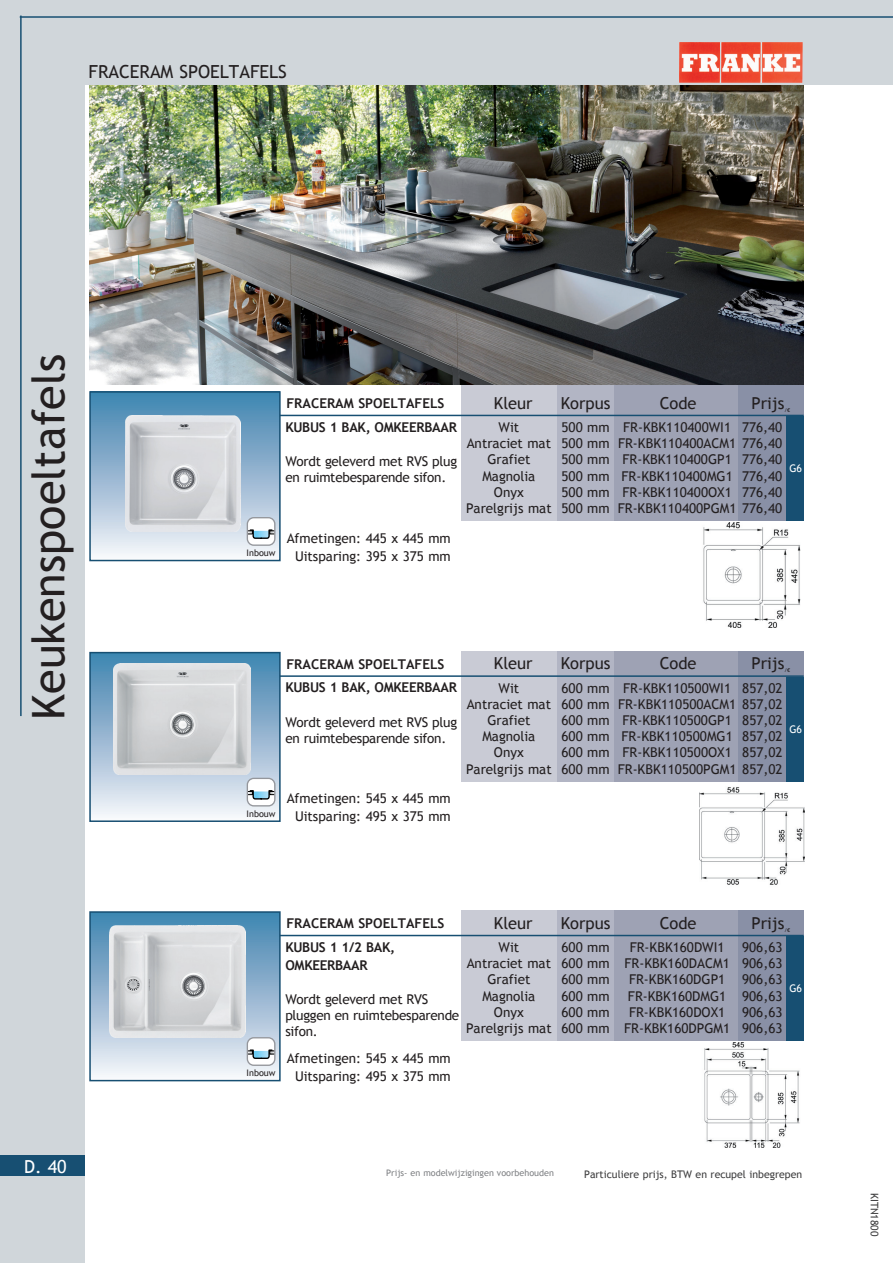
<style>
.page{position:relative;width:893px;height:1263px;background:#fff}
.page>*{position:absolute;margin:0;border:0;box-sizing:border-box;transform-origin:0 0}
.t1{font:45px "Trebuchet MS";color:#231f20}
.t2{font:18px "Trebuchet MS";color:#231f20}
.t3{font:18px "Trebuchet MS";color:#fff}
.t4{font:16.5px "Trebuchet MS";color:#231f20}
.t5{font:13.5px/16.2px "Trebuchet MS";color:#231f20;text-align:justify}
.t6{font:13.5px/16.2px "Trebuchet MS";letter-spacing:-.02em;color:#231f20}
.t7{font:700 13.5px/18px "Trebuchet MS";letter-spacing:-.02em;color:#231f20}
.t8{font:700 13.5px "Trebuchet MS";color:#231f20}
.t9{font:10.5px "Trebuchet MS";color:#3e3e3f}
.t10{font:10.5px "Trebuchet MS";color:#fff}
.t11{font:9px "Trebuchet MS";color:#808285}
.t12{font:9px "Trebuchet MS";color:#231f20}
.t13{font:5.25px "Trebuchet MS";color:#231f20}
.s1{font-weight:700}
</style>
<div class="page">
<div style="left:738px;top:382px;width:66px;height:139px;background:#8990a6"></div>
<div style="left:738px;top:651px;width:66px;height:130px;background:#8990a6"></div>
<div style="left:738px;top:910px;width:66px;height:131px;background:#8990a6"></div>
<div style="left:613px;top:382px;width:125px;height:139px;background:#9ea2b4"></div>
<div style="left:613px;top:651px;width:125px;height:130px;background:#9ea2b4"></div>
<div style="left:613px;top:910px;width:125px;height:131px;background:#9ea2b4"></div>
<div style="left:557px;top:382px;width:57px;height:139px;background:#b2b5c4"></div>
<div style="left:557px;top:651px;width:57px;height:130px;background:#b2b5c4"></div>
<div style="left:557px;top:910px;width:57px;height:131px;background:#b2b5c4"></div>
<div style="left:462px;top:382px;width:95px;height:139px;background:#c9cbd5"></div>
<div style="left:462px;top:651px;width:95px;height:130px;background:#c9cbd5"></div>
<div style="left:462px;top:910px;width:95px;height:131px;background:#c9cbd5"></div>
<div style="left:90px;top:392px;width:190px;height:168px;background:linear-gradient(to bottom,#4082af,#f5f3f8)"></div>
<div style="left:89px;top:391px;width:192px;height:170px;border:2px solid #174f72"></div>
<div style="left:90px;top:653px;width:190px;height:168px;background:linear-gradient(to bottom,#4283b0,#f2f1f7)"></div>
<div style="left:89px;top:652px;width:192px;height:170px;border:2px solid #174f72"></div>
<div style="left:90px;top:912px;width:190px;height:168px;background:linear-gradient(to bottom,#3e81ae,#f4f2f8)"></div>
<div style="left:89px;top:911px;width:192px;height:170px;border:2px solid #174f72"></div>
<svg style="left:247px;top:518px;width:28px;height:27px"></svg>
<div style="left:247px;top:517px;width:28px;height:29px;border:1px solid #95979c;border-radius:6px"></div>
<svg style="left:247px;top:778px;width:28px;height:27px"></svg>
<div style="left:247px;top:778px;width:28px;height:28px;border:1px solid #95979c;border-radius:6px"></div>
<svg style="left:247px;top:1038px;width:28px;height:27px"></svg>
<div style="left:247px;top:1037px;width:28px;height:29px;border:1px solid #95979c;border-radius:6px"></div>
<img style="left:89px;top:85px;width:714px;height:300px">
<hr style="left:280px;top:415px;width:524px;height:1px;background:#174f72">
<hr style="left:280px;top:675px;width:524px;height:2px;background:#174f72">
<hr style="left:280px;top:935px;width:524px;height:1px;background:#174f72">
<img style="left:703px;top:523px;width:98px;height:105px">
<img style="left:699px;top:787px;width:105px;height:98px">
<img style="left:704px;top:1043px;width:96px;height:105px">
<img style="left:114px;top:664px;width:137px;height:111px">
<img style="left:109px;top:925px;width:137px;height:112px">
<img style="left:125px;top:415px;width:115px;height:116px">
<div style="left:787px;top:416px;width:17px;height:105px;background:#174f72"></div>
<div style="left:787px;top:677px;width:17px;height:104px;background:#174f72"></div>
<div style="left:787px;top:936px;width:17px;height:105px;background:#174f72"></div>
<div style="left:0;top:0;width:893px;height:85px;background:#d0d6da"></div>
<div style="left:0;top:0;width:85px;height:1263px;background:#d0d6da"></div>
<div style="left:0;top:1155px;width:85px;height:21px;background:#174f72"></div>
<hr style="left:20px;top:16px;width:873px;height:2px;background:#174f72">
<hr style="left:20px;top:16px;width:2px;height:700px;background:#174f72">
<h2 class="t2" style="left:89px;top:61px;width:200px">FRACERAM SPOELTAFELS</h2>
<h1 class="t1" style="left:22px;top:720px;width:368px;rotate:-90deg">Keukenspoeltafels</h1>
<h2 class="t3" style="left:24px;top:1156px;width:44px">D. 40</h2>
<p class="t12" style="left:247px;top:547px;width:30px">Inbouw</p>
<p class="t8" style="left:286px;top:395px;width:160px">FRACERAM SPOELTAFELS</p>
<p class="t7" style="left:285px;top:418px;width:173px">KUBUS 1 BAK, OMKEERBAAR</p>
<p class="t6" style="left:285px;top:453px;width:173px">Wordt geleverd met RVS plug en ruimtebesparende sifon.</p>
<p class="t5" style="left:287px;top:529px;width:166px;line-height:18px;text-align:right">Afmetingen: 445 x 445 mm<br>Uitsparing: 395 x 375 mm</p>
<p class="t4" style="left:494px;top:393px;width:40px">Kleur</p>
<p class="t5" style="left:466px;top:419px;width:87px;text-align:center">Wit<br>Antraciet mat<br>Grafiet<br>Magnolia<br>Onyx<br>Parelgrijs mat</p>
<p class="t4" style="left:561px;top:393px;width:51px">Korpus</p>
<p class="t5" style="left:561px;top:419px;width:50px">500 mm 500 mm 500 mm 500 mm 500 mm 500 mm</p>
<p class="t4" style="left:660px;top:393px;width:38px">Code</p>
<p class="t4" style="left:752px;top:393px;width:35px">Prijs</p>
<p class="t13" style="left:785px;top:407px;width:7px">/<span class="s1">€</span></p>
<p class="t5" style="left:623px;top:419px;width:109px">FR-KBK110400WI1</p>
<p class="t5" style="left:618px;top:435px;width:166px">FR-KBK110400ACM1 776,40</p>
<p class="t5" style="left:622px;top:452px;width:111px">FR-KBK110400GP1</p>
<p class="t5" style="left:621px;top:468px;width:113px">FR-KBK110400MG1</p>
<p class="t5" style="left:622px;top:484px;width:111px">FR-KBK110400OX1</p>
<p class="t5" style="left:618px;top:500px;width:166px">FR-KBK110400PGM1 776,40</p>
<p class="t5" style="left:742px;top:419px;width:42px">776,40</p>
<p class="t5" style="left:742px;top:452px;width:42px">776,40<br>776,40<br>776,40</p>
<p class="t10" style="left:789px;top:462px;width:14px">G6</p>
<p class="t12" style="left:247px;top:808px;width:30px">Inbouw</p>
<p class="t8" style="left:286px;top:656px;width:160px">FRACERAM SPOELTAFELS</p>
<p class="t7" style="left:285px;top:679px;width:173px">KUBUS 1 BAK, OMKEERBAAR</p>
<p class="t6" style="left:285px;top:714px;width:173px">Wordt geleverd met RVS plug en ruimtebesparende sifon.</p>
<p class="t5" style="left:287px;top:790px;width:166px;line-height:18px;text-align:right">Afmetingen: 545 x 445 mm<br>Uitsparing: 495 x 375 mm</p>
<p class="t4" style="left:494px;top:654px;width:40px">Kleur</p>
<p class="t5" style="left:466px;top:680px;width:87px;text-align:center">Wit<br>Antraciet mat<br>Grafiet<br>Magnolia<br>Onyx<br>Parelgrijs mat</p>
<p class="t4" style="left:561px;top:654px;width:51px">Korpus</p>
<p class="t5" style="left:561px;top:680px;width:50px">600 mm 600 mm 600 mm 600 mm 600 mm 600 mm</p>
<p class="t4" style="left:660px;top:654px;width:38px">Code</p>
<p class="t4" style="left:752px;top:654px;width:35px">Prijs</p>
<p class="t13" style="left:785px;top:667px;width:7px">/<span class="s1">€</span></p>
<p class="t5" style="left:623px;top:680px;width:109px">FR-KBK110500WI1</p>
<p class="t5" style="left:618px;top:696px;width:166px">FR-KBK110500ACM1 857,02</p>
<p class="t5" style="left:622px;top:712px;width:111px">FR-KBK110500GP1</p>
<p class="t5" style="left:621px;top:728px;width:113px">FR-KBK110500MG1</p>
<p class="t5" style="left:622px;top:745px;width:111px">FR-KBK110500OX1</p>
<p class="t5" style="left:618px;top:761px;width:166px">FR-KBK110500PGM1 857,02</p>
<p class="t5" style="left:742px;top:680px;width:42px">857,02</p>
<p class="t5" style="left:742px;top:712px;width:42px">857,02<br>857,02<br>857,02</p>
<p class="t10" style="left:789px;top:723px;width:14px">G6</p>
<p class="t12" style="left:247px;top:1067px;width:30px">Inbouw</p>
<p class="t8" style="left:286px;top:915px;width:160px">FRACERAM SPOELTAFELS</p>
<p class="t4" style="left:494px;top:913px;width:40px">Kleur</p>
<p class="t7" style="left:285px;top:938px;width:111px">KUBUS 1 1/2 BAK,<br>OMKEERBAAR</p>
<p class="t6" style="left:285px;top:991px;width:175px">Wordt geleverd met RVS pluggen en ruimtebesparende sifon.</p>
<p class="t5" style="left:466px;top:939px;width:87px;text-align:center">Wit<br>Antraciet mat<br>Grafiet<br>Magnolia<br>Onyx<br>Parelgrijs mat</p>
<p class="t5" style="left:287px;top:1049px;width:166px;line-height:18px;text-align:right">Afmetingen: 545 x 445 mm<br>Uitsparing: 495 x 375 mm</p>
<p class="t4" style="left:561px;top:913px;width:51px">Korpus</p>
<p class="t5" style="left:561px;top:939px;width:50px">600 mm 600 mm 600 mm 600 mm 600 mm 600 mm</p>
<p class="t4" style="left:660px;top:913px;width:38px">Code</p>
<p class="t4" style="left:752px;top:913px;width:35px">Prijs</p>
<p class="t13" style="left:785px;top:927px;width:7px">/<span class="s1">€</span></p>
<p class="t5" style="left:624px;top:939px;width:107px;text-align:center">FR-KBK160DWI1<br>FR-KBK160DACM1<br>FR-KBK160DGP1<br>FR-KBK160DMG1<br>FR-KBK160DOX1<br>FR-KBK160DPGM1</p>
<p class="t5" style="left:742px;top:939px;width:42px">906,63<br>906,63<br>906,63<br>906,63<br>906,63<br>906,63</p>
<p class="t10" style="left:789px;top:982px;width:14px">G6</p>
<p class="t11" style="left:386px;top:1168px;width:169px">Prijs- en modelwijzigingen voorbehouden</p>
<p class="t9" style="left:584px;top:1168px;width:219px">Particuliere prijs, BTW en recupel inbegrepen</p>
<p class="t9" style="left:881px;top:1193px;width:45px;rotate:90deg">KITN1800</p>
</div>
